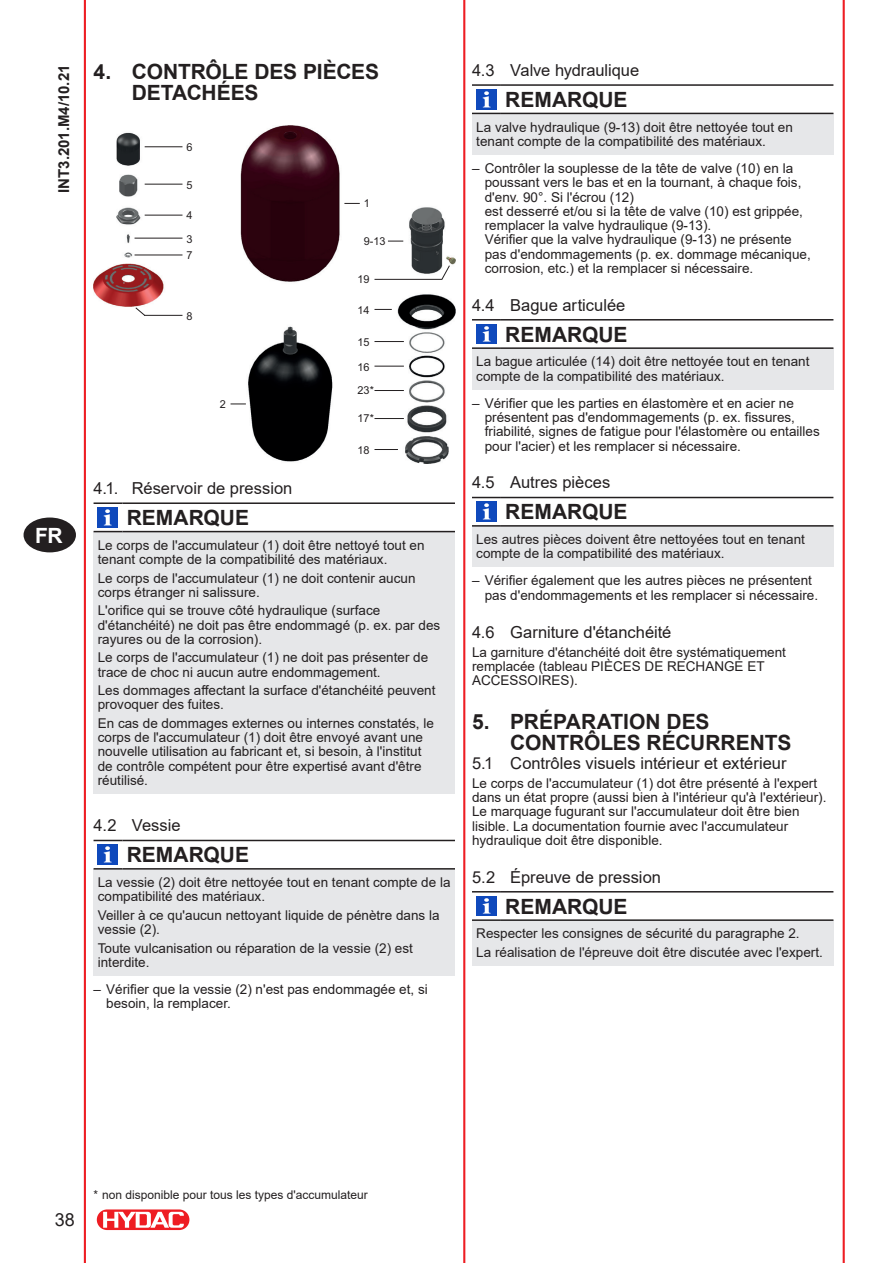
<style>
.page{position:relative;width:893px;height:1263px;background:#fff}
.page>*{position:absolute;margin:0;border:0;box-sizing:border-box;transform-origin:0 0}
.Titel_1_Kopie{font:700 21px/21px "Arial";letter-spacing:-.005em;color:#231f20}
.Hinweis_Warnung{font:700 21px "Arial";color:#231f20}
.t1{font:700 21px "Arial";color:#fff}
.t2{font:18px "Arial";color:#231f20}
.Titel_2_Kopie{font:16.5px "Arial";color:#231f20}
.t3{font:700 15px "Arial";color:#231f20}
.Tabelle_Kopie{font:13.5px/14.2px "Arial";color:#231f20}
.Text_Kopie{font:13.5px/14.2px "Arial";color:#231f20}
.Bildbeschriftung_Kop{font:12px "Arial";color:#231f20}
.t4{font:10.95px/23.9px "Arial";color:#231f20}
</style>
<div class="page">
<div style="left:96px;top:1209px;width:94px;height:22px;border:2px solid #fff;border-radius:10px"></div>
<svg style="left:97px;top:1209px;width:92px;height:21px"></svg>
<svg style="left:103px;top:1212px;width:81px;height:16px"></svg>
<hr style="left:843px;top:0;width:2px;height:1263px;background:#ee1d23">
<hr style="left:84px;top:0;width:2px;height:1263px;background:#ee1d23">
<img style="left:94px;top:125px;width:361px;height:338px">
<hr style="left:145px;top:146px;width:37px;height:1px;background:#231f20">
<svg style="left:134px;top:183px;width:316px;height:267px"></svg>
<svg style="left:231px;top:404px;width:15px;height:1px"></svg>
<div style="left:94px;top:532px;width:361px;height:261px;background:#e6e7e9"></div>
<hr style="left:94px;top:502px;width:28px;height:2px;background:#231f20">
<hr style="left:122px;top:502px;width:333px;height:2px;background:#231f20">
<svg style="left:94px;top:503px;width:361px;height:29px"></svg>
<hr style="left:122px;top:531px;width:333px;height:1px;background:#231f20">
<img style="left:98px;top:507px;width:20px;height:20px">
<div style="left:94px;top:869px;width:361px;height:106px;background:#e6e7e9"></div>
<svg style="left:94px;top:840px;width:361px;height:29px"></svg>
<hr style="left:122px;top:868px;width:333px;height:1px;background:#231f20">
<img style="left:98px;top:845px;width:20px;height:19px">
<hr style="left:463px;top:0;width:2px;height:1263px;background:#ee1d23">
<div style="left:472px;top:113px;width:361px;height:41px;background:#e6e7e9"></div>
<hr style="left:472px;top:84px;width:29px;height:2px;background:#231f20">
<hr style="left:501px;top:84px;width:332px;height:2px;background:#231f20">
<svg style="left:472px;top:85px;width:361px;height:29px"></svg>
<hr style="left:501px;top:113px;width:332px;height:1px;background:#231f20">
<img style="left:476px;top:89px;width:20px;height:20px">
<div style="left:472px;top:348px;width:361px;height:41px;background:#e6e7e9"></div>
<hr style="left:472px;top:319px;width:29px;height:2px;background:#231f20">
<hr style="left:501px;top:319px;width:332px;height:2px;background:#231f20">
<hr style="left:472px;top:347px;width:29px;height:2px;background:#231f20">
<hr style="left:501px;top:347px;width:332px;height:2px;background:#231f20">
<img style="left:476px;top:324px;width:20px;height:20px">
<div style="left:472px;top:526px;width:361px;height:41px;background:#e6e7e9"></div>
<svg style="left:472px;top:497px;width:361px;height:25px"></svg>
<hr style="left:501px;top:497px;width:332px;height:1px;background:#231f20">
<hr style="left:472px;top:525px;width:29px;height:2px;background:#231f20">
<hr style="left:501px;top:525px;width:332px;height:2px;background:#231f20">
<img style="left:476px;top:502px;width:20px;height:20px">
<div style="left:472px;top:920px;width:361px;height:45px;background:#e6e7e9"></div>
<svg style="left:472px;top:891px;width:361px;height:25px"></svg>
<hr style="left:501px;top:891px;width:332px;height:1px;background:#231f20">
<hr style="left:472px;top:919px;width:29px;height:2px;background:#231f20">
<hr style="left:501px;top:919px;width:332px;height:2px;background:#231f20">
<img style="left:476px;top:896px;width:20px;height:20px">
<div style="left:25px;top:519px;width:50px;height:32px;background:#231f20;border-radius:50%"></div>
<div style="left:24px;top:517px;width:52px;height:35px;border:2px solid #231f20;border-radius:50%"></div>
<p class="t3" style="left:53px;top:193px;width:129px;rotate:-90deg">INT3.201.M4/10.21</p>
<p class="Titel_1_Kopie" style="left:132px;top:61px;width:249px;text-indent:-38px">4. CONTRÔLE DES PIÈCES<br>DETACHÉES</p>
<p class="t4" style="left:186px;top:135px;width:8px">6</p>
<p class="t4" style="left:186px;top:173px;width:8px">5</p>
<p class="t4" style="left:186px;top:203px;width:8px">4<br>3</p>
<p class="t4" style="left:186px;top:243px;width:8px">7</p>
<p class="t4" style="left:364px;top:192px;width:8px">1</p>
<p class="t4" style="left:364px;top:229px;width:23px">9-13</p>
<p class="t4" style="left:358px;top:267px;width:14px">19</p>
<p class="t4" style="left:358px;top:298px;width:14px">14</p>
<p class="t4" style="left:358px;top:330px;width:14px">15</p>
<p class="t4" style="left:358px;top:355px;width:18px;line-height:23px">16<br>23*</p>
<p class="t4" style="left:358px;top:406px;width:18px">17*</p>
<p class="t4" style="left:358px;top:438px;width:14px">18</p>
<p class="t4" style="left:186px;top:304px;width:8px">8</p>
<p class="t4" style="left:220px;top:392px;width:8px">2</p>
<h1 class="t1" style="left:35px;top:520px;width:29px">FR</h1>
<p class="Titel_2_Kopie" style="left:94px;top:477px;width:200px">4.1. Réservoir de pression</p>
<p class="Hinweis_Warnung" style="left:127px;top:503px;width:124px">REMARQUE</p>
<p class="Tabelle_Kopie" style="left:98px;top:538px;width:328px">Le corps de l'accumulateur (1) doit être nettoyé tout en tenant compte de la compatibilité des matériaux.</p>
<p class="Tabelle_Kopie" style="left:98px;top:571px;width:319px">Le corps de l'accumulateur (1) ne doit contenir aucun corps étranger ni salissure.</p>
<p class="Tabelle_Kopie" style="left:98px;top:603px;width:344px">L'orifice qui se trouve côté hydraulique (surface d'étanchéité) ne doit pas être endommagé (p. ex. par des rayures ou de la corrosion).</p>
<p class="Tabelle_Kopie" style="left:98px;top:650px;width:332px">Le corps de l'accumulateur (1) ne doit pas présenter de trace de choc ni aucun autre endommagement.</p>
<p class="Tabelle_Kopie" style="left:98px;top:683px;width:339px">Les dommages affectant la surface d'étanchéité peuvent provoquer des fuites.</p>
<p class="Tabelle_Kopie" style="left:98px;top:716px;width:338px">En cas de dommages externes ou internes constatés, le corps de l'accumulateur (1) doit être envoyé avant une nouvelle utilisation au fabricant et, si besoin, à l'institut de contrôle compétent pour être expertisé avant d'être réutilisé.</p>
<p class="Titel_2_Kopie" style="left:94px;top:814px;width:89px">4.2 Vessie</p>
<p class="Hinweis_Warnung" style="left:127px;top:840px;width:124px">REMARQUE</p>
<p class="Tabelle_Kopie" style="left:98px;top:875px;width:354px">La vessie (2) doit être nettoyée tout en tenant compte de la compatibilité des matériaux.</p>
<p class="Tabelle_Kopie" style="left:98px;top:908px;width:343px">Veiller à ce qu'aucun nettoyant liquide de pénètre dans la vessie (2).</p>
<p class="Tabelle_Kopie" style="left:98px;top:941px;width:317px">Toute vulcanisation ou réparation de la vessie (2) est interdite.</p>
<p class="Text_Kopie" style="left:106px;top:982px;width:323px;text-indent:-13px">– Vérifier que la vessie (2) n'est pas endommagée et, si besoin, la remplacer.</p>
<p class="Titel_2_Kopie" style="left:472px;top:59px;width:169px">4.3 Valve hydraulique</p>
<p class="Hinweis_Warnung" style="left:505px;top:85px;width:124px">REMARQUE</p>
<p class="Tabelle_Kopie" style="left:476px;top:120px;width:318px">La valve hydraulique (9-13) doit être nettoyée tout en tenant compte de la compatibilité des matériaux.</p>
<p class="Text_Kopie" style="left:485px;top:161px;width:327px;text-indent:-13px">– Contrôler la souplesse de la tête de valve (10) en la poussant vers le bas et en la tournant, à chaque fois, d'env. 90°. Si l'écrou (12)<br>est desserré et/ou si la tête de valve (10) est grippée, remplacer la valve hydraulique (9-13).<br>Vérifier que la valve hydraulique (9-13) ne présente pas d'endommagements (p. ex. dommage mécanique, corrosion, etc.) et la remplacer si nécessaire.</p>
<p class="Titel_2_Kopie" style="left:472px;top:293px;width:155px">4.4 Bague articulée</p>
<p class="Hinweis_Warnung" style="left:505px;top:319px;width:124px">REMARQUE</p>
<p class="Tabelle_Kopie" style="left:476px;top:354px;width:335px">La bague articulée (14) doit être nettoyée tout en tenant compte de la compatibilité des matériaux.</p>
<p class="Text_Kopie" style="left:485px;top:396px;width:336px;text-indent:-13px">– Vérifier que les parties en élastomère et en acier ne présentent pas d'endommagements (p. ex. fissures, friabilité, signes de fatigue pour l'élastomère ou entailles pour l'acier) et les remplacer si nécessaire.</p>
<p class="Titel_2_Kopie" style="left:472px;top:471px;width:140px">4.5 Autres pièces</p>
<p class="Hinweis_Warnung" style="left:505px;top:497px;width:124px">REMARQUE</p>
<p class="Tabelle_Kopie" style="left:476px;top:532px;width:330px">Les autres pièces doivent être nettoyées tout en tenant compte de la compatibilité des matériaux.</p>
<p class="Text_Kopie" style="left:485px;top:573px;width:335px;text-indent:-13px">– Vérifier également que les autres pièces ne présentent pas d'endommagements et les remplacer si nécessaire.</p>
<p class="Titel_2_Kopie" style="left:472px;top:621px;width:201px">4.6 Garniture d'étanchéité</p>
<p class="Text_Kopie" style="left:472px;top:645px;width:315px">La garniture d'étanchéité doit être systématiquement remplacée (tableau PIÈCES DE RECHANGE ET<br>ACCESSOIRES).</p>
<p class="Titel_1_Kopie" style="left:510px;top:711px;width:283px;text-indent:-38px">5. PRÉPARATION DES<br>CONTRÔLES RÉCURRENTS</p>
<p class="Titel_2_Kopie" style="left:472px;top:752px;width:316px">5.1 Contrôles visuels intérieur et extérieur</p>
<p class="Text_Kopie" style="left:472px;top:776px;width:356px">Le corps de l'accumulateur (1) dot être présenté à l'expert dans un état propre (aussi bien à l'intérieur qu'à l'extérieur).<br>Le marquage fugurant sur l'accumulateur doit être bien lisible. La documentation fournie avec l'accumulateur hydraulique doit être disponible.</p>
<p class="Titel_2_Kopie" style="left:472px;top:865px;width:191px">5.2 Épreuve de pression</p>
<p class="Hinweis_Warnung" style="left:505px;top:891px;width:124px">REMARQUE</p>
<p class="Tabelle_Kopie" style="left:476px;top:926px;width:325px">Respecter les consignes de sécurité du paragraphe 2.</p>
<p class="Tabelle_Kopie" style="left:476px;top:945px;width:348px">La réalisation de l'épreuve doit être discutée avec l'expert.</p>
<h2 class="t2" style="left:55px;top:1207px;width:22px">38</h2>
<p class="Bildbeschriftung_Kop" style="left:94px;top:1187px;width:276px">* non disponible pour tous les types d'accumulateur</p>
</div>
